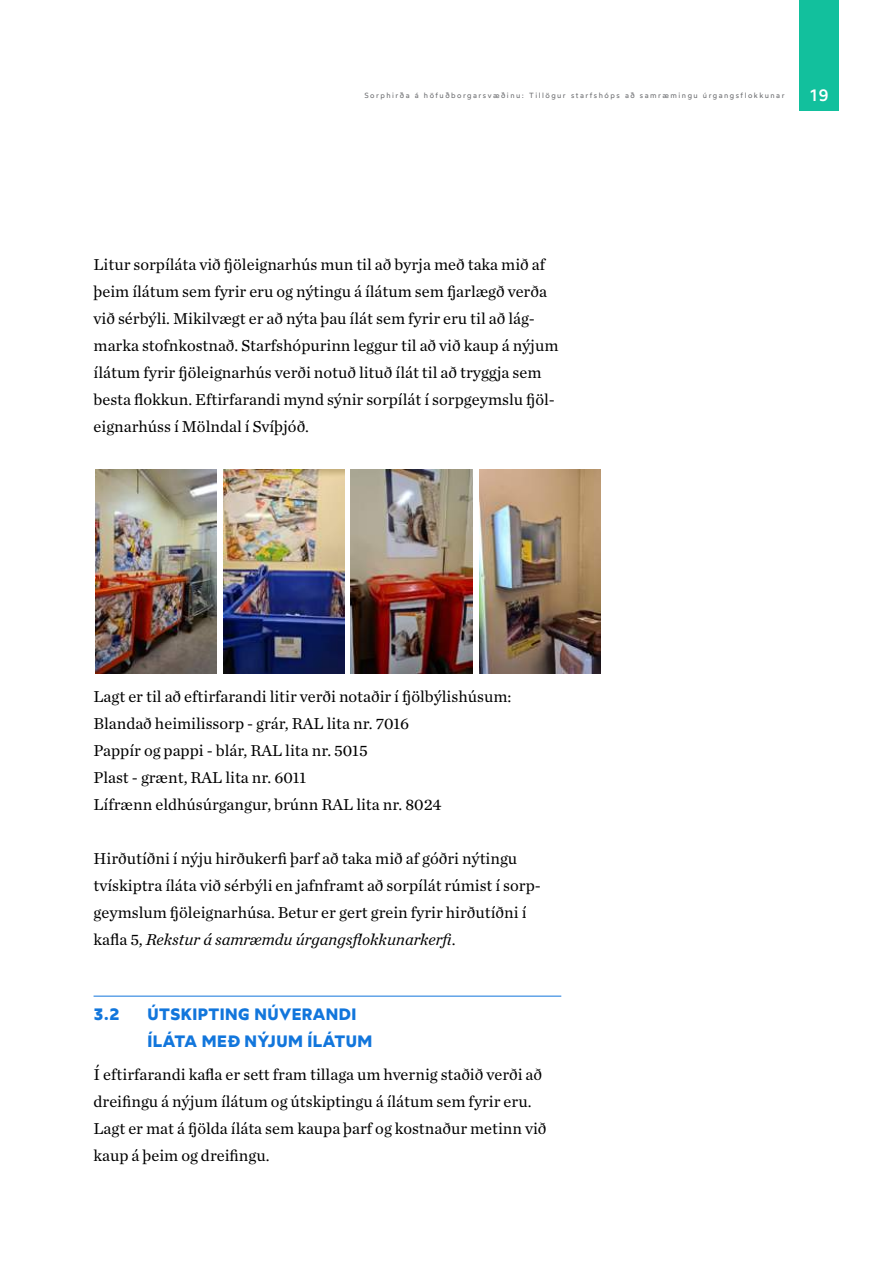
<style>
.page{position:relative;width:893px;height:1263px;background:#fff}
.page>*{position:absolute;margin:0;border:0;box-sizing:border-box;transform-origin:0 0}
.t1{font:16.5px/27px "Chronicle Text G1";color:#000}
.t2{font:700 16.5px "Wotfard";letter-spacing:.025em;color:#1276dc}
.t3{font:500 16.5px "Wotfard";color:#fff}
.t4{font:7.5px "Wotfard";letter-spacing:.2em;color:#6d6e71}
.s1{font-style:italic}
</style>
<div class="page">
<div style="left:799px;top:0;width:40px;height:111px;background:#12c09d"></div>
<hr style="left:94px;top:996px;width:467px;height:1px;background:#1276dc">
<img style="left:95px;top:470px;width:122px;height:204px">
<img style="left:223px;top:470px;width:122px;height:204px">
<img style="left:351px;top:470px;width:122px;height:204px">
<img style="left:479px;top:470px;width:121px;height:204px">
<p class="t4" style="left:364px;top:91px;width:422px">Sorphirða á höfuðborgarsvæðinu: Tillögur starfshóps að samræmingu úrgangsflokkunar</p>
<p class="t3" style="left:810px;top:84px;width:20px">19</p>
<p class="t1" style="left:94px;top:250px;width:466px">Litur sorpíláta við fjöleignarhús mun til að byrja með taka mið af þeim ílátum sem fyrir eru og nýtingu á ílátum sem fjarlægð verða við sérbýli. Mikilvægt er að nýta þau ílát sem fyrir eru til að lág&shy;marka stofnkostnað. Starfshópurinn leggur til að við kaup á nýjum ílátum fyrir fjöleignarhús verði notuð lituð ílát til að tryggja sem besta flokkun. Eftirfarandi mynd sýnir sorpílát í sorpgeymslu fjöl&shy;eignarhúss í Mölndal í Svíþjóð.</p>
<p class="t1" style="left:94px;top:682px;width:419px">Lagt er til að eftirfarandi litir verði notaðir í fjölbýlishúsum:<br>Blandað heimilissorp - grár, RAL lita nr. 7016<br>Pappír og pappi - blár, RAL lita nr. 5015<br>Plast - grænt, RAL lita nr. 6011<br>Lífrænn eldhúsúrgangur, brúnn RAL lita nr. 8024</p>
<p class="t1" style="left:94px;top:844px;width:449px">Hirðutíðni í nýju hirðukerfi þarf að taka mið af góðri nýtingu tvískiptra íláta við sérbýli en jafnframt að sorpílát rúmist í sorp&shy;geymslum fjöleignarhúsa. Betur er gert grein fyrir hirðutíðni í kafla 5, <span class="s1">Rekstur á samræmdu úrgangsflokkunarkerfi</span>.</p>
<p class="t2" style="left:94px;top:1004px;width:28px">3.2</p>
<p class="t2" style="left:148px;top:1004px;width:54px">Útskipti</p>
<p class="t2" style="left:225px;top:1004px;width:131px">ng núverandi</p>
<p class="t2" style="left:94px;top:1031px;width:24px">íl</p>
<p class="t2" style="left:163px;top:1031px;width:209px">áta með nýjum ílátum</p>
<p class="t1" style="left:94px;top:1060px;width:454px">Í eftirfarandi kafla er sett fram tillaga um hvernig staðið verði að dreifingu á nýjum ílátum og útskiptingu á ílátum sem fyrir eru.<br>Lagt er mat á fjölda íláta sem kaupa þarf og kostnaður metinn við kaup á þeim og dreifingu.</p>
</div>
